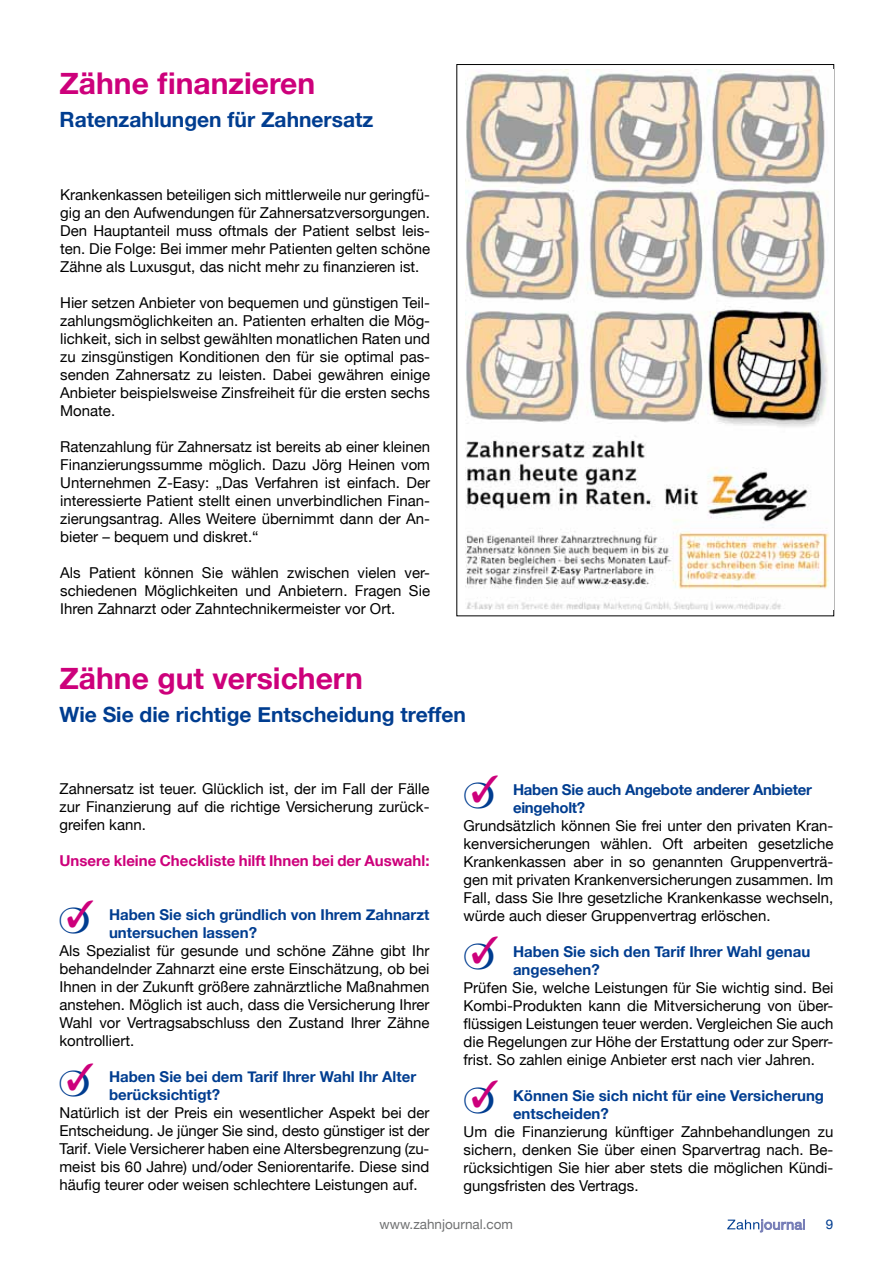
<style>
.page{position:relative;width:893px;height:1263px;background:#fff}
.page>*{position:absolute;margin:0;border:0;box-sizing:border-box;transform-origin:0 0}
.t1{font:700 30px "Helvetica Neue";color:#cd007b}
.t2{font:700 21px "Helvetica Neue";color:#003d90}
.t3{font:15px/18px "Helvetica Neue";color:#000;text-align:justify}
.t4{font:700 15px/18px "Helvetica Neue";color:#003d90}
.t5{font:700 15px "Helvetica Neue";color:#cd007b}
.t6{font:700 15px/18px "Helvetica Neue";letter-spacing:-.02em;color:#003d90}
.t7{font:13.5px "Helvetica Neue";color:#707172}
.t8{font:13.5px "Helvetica Neue";color:#003d90}
</style>
<div class="page">
<svg style="left:727px;top:1219px;width:78px;height:13px"></svg>
<img style="left:465px;top:70px;width:364px;height:540px">
<h1 class="t1" style="left:60px;top:64px;width:257px">Zähne finanzieren</h1>
<h2 class="t2" style="left:60px;top:106px;width:315px">Ratenzahlungen für Zahnersatz</h2>
<p class="t3" style="left:60px;top:186px;width:371px">Krankenkassen beteiligen sich mittlerweile nur geringfü&shy;gig an den Aufwendungen für Zahnersatzversorgungen.<br>Den Hauptanteil muss oftmals der Patient selbst leis&shy;ten. Die Folge: Bei immer mehr Patienten gelten schöne Zähne als Luxusgut, das nicht mehr zu finanzieren ist.</p>
<p class="t3" style="left:60px;top:294px;width:371px">Hier setzen Anbieter von bequemen und günstigen Teil&shy;zahlungsmöglichkeiten an. Patienten erhalten die Mög&shy;lichkeit, sich in selbst gewählten monatlichen Raten und zu zinsgünstigen Konditionen den für sie optimal pas&shy;senden Zahnersatz zu leisten. Dabei gewähren einige Anbieter beispielsweise Zinsfreiheit für die ersten sechs Monate.</p>
<p class="t3" style="left:60px;top:438px;width:371px">Ratenzahlung für Zahnersatz ist bereits ab einer kleinen Finanzierungssumme möglich. Dazu Jörg Heinen vom Unternehmen Z-Easy: „Das Verfahren ist einfach. Der interessierte Patient stellt einen unverbindlichen Finan&shy;zierungsantrag. Alles Weitere übernimmt dann der An&shy;bieter – bequem und diskret.“</p>
<p class="t3" style="left:60px;top:564px;width:371px">Als Patient können Sie wählen zwischen vielen ver&shy;schiedenen Möglichkeiten und Anbietern. Fragen Sie Ihren Zahnarzt oder Zahntechnikermeister vor Ort.</p>
<h1 class="t1" style="left:60px;top:659px;width:305px">Zähne gut versichern</h1>
<h2 class="t2" style="left:60px;top:701px;width:408px">Wie Sie die richtige Entscheidung treffen</h2>
<p class="t3" style="left:60px;top:780px;width:371px">Zahnersatz ist teuer. Glücklich ist, der im Fall der Fälle zur Finanzierung auf die richtige Versicherung zurück&shy;greifen kann.</p>
<p class="t5" style="left:60px;top:852px;width:371px">Unsere kleine Checkliste hilft Ihnen bei der Auswahl:</p>
<p class="t4" style="left:109px;top:905px;width:322px">Haben Sie sich gründlich von Ihrem Zahnarzt untersuchen lassen?</p>
<p class="t3" style="left:60px;top:942px;width:371px">Als Spezialist für gesunde und schöne Zähne gibt Ihr behandelnder Zahnarzt eine erste Einschätzung, ob bei Ihnen in der Zukunft größere zahnärztliche Maßnahmen anstehen. Möglich ist auch, dass die Versicherung Ihrer Wahl vor Vertragsabschluss den Zustand Ihrer Zähne kontrolliert.</p>
<p class="t4" style="left:109px;top:1067px;width:309px">Haben Sie bei dem Tarif Ihrer Wahl Ihr Alter berücksichtigt?</p>
<p class="t3" style="left:60px;top:1104px;width:371px">Natürlich ist der Preis ein wesentlicher Aspekt bei der Entscheidung. Je jünger Sie sind, desto günstiger ist der Tarif. Viele Versicherer haben eine Altersbegrenzung (zu&shy;meist bis 60 Jahre) und/oder Seniorentarife. Diese sind häufig teurer oder weisen schlechtere Leistungen auf.</p>
<p class="t6" style="left:513px;top:780px;width:300px">Haben Sie auch Angebote anderer Anbieter eingeholt?</p>
<p class="t3" style="left:463px;top:816px;width:371px">Grundsätzlich können Sie frei unter den privaten Kran&shy;kenversicherungen wählen. Oft arbeiten gesetzliche Krankenkassen aber in so genannten Gruppenverträ&shy;gen mit privaten Krankenversicherungen zusammen. Im Fall, dass Sie Ihre gesetzliche Krankenkasse wechseln, würde auch dieser Gruppenvertrag erlöschen.</p>
<p class="t4" style="left:513px;top:942px;width:299px">Haben Sie sich den Tarif Ihrer Wahl genau angesehen?</p>
<p class="t3" style="left:463px;top:978px;width:371px">Prüfen Sie, welche Leistungen für Sie wichtig sind. Bei Kombi-Produkten kann die Mitversicherung von über&shy;flüssigen Leistungen teuer werden. Vergleichen Sie auch die Regelungen zur Höhe der Erstattung oder zur Sperr&shy;frist. So zahlen einige Anbieter erst nach vier Jahren.</p>
<p class="t4" style="left:513px;top:1086px;width:313px">Können Sie sich nicht für eine Versicherung entscheiden?</p>
<p class="t3" style="left:463px;top:1122px;width:371px">Um die Finanzierung künftiger Zahnbehandlungen zu sichern, denken Sie über einen Sparvertrag nach. Be&shy;rücksichtigen Sie hier aber stets die möglichen Kündi&shy;gungsfristen des Vertrags.</p>
<p class="t7" style="left:380px;top:1216px;width:135px">www.zahnjournal.com</p>
<p class="t8" style="left:826px;top:1216px;width:9px">9</p>
</div>
